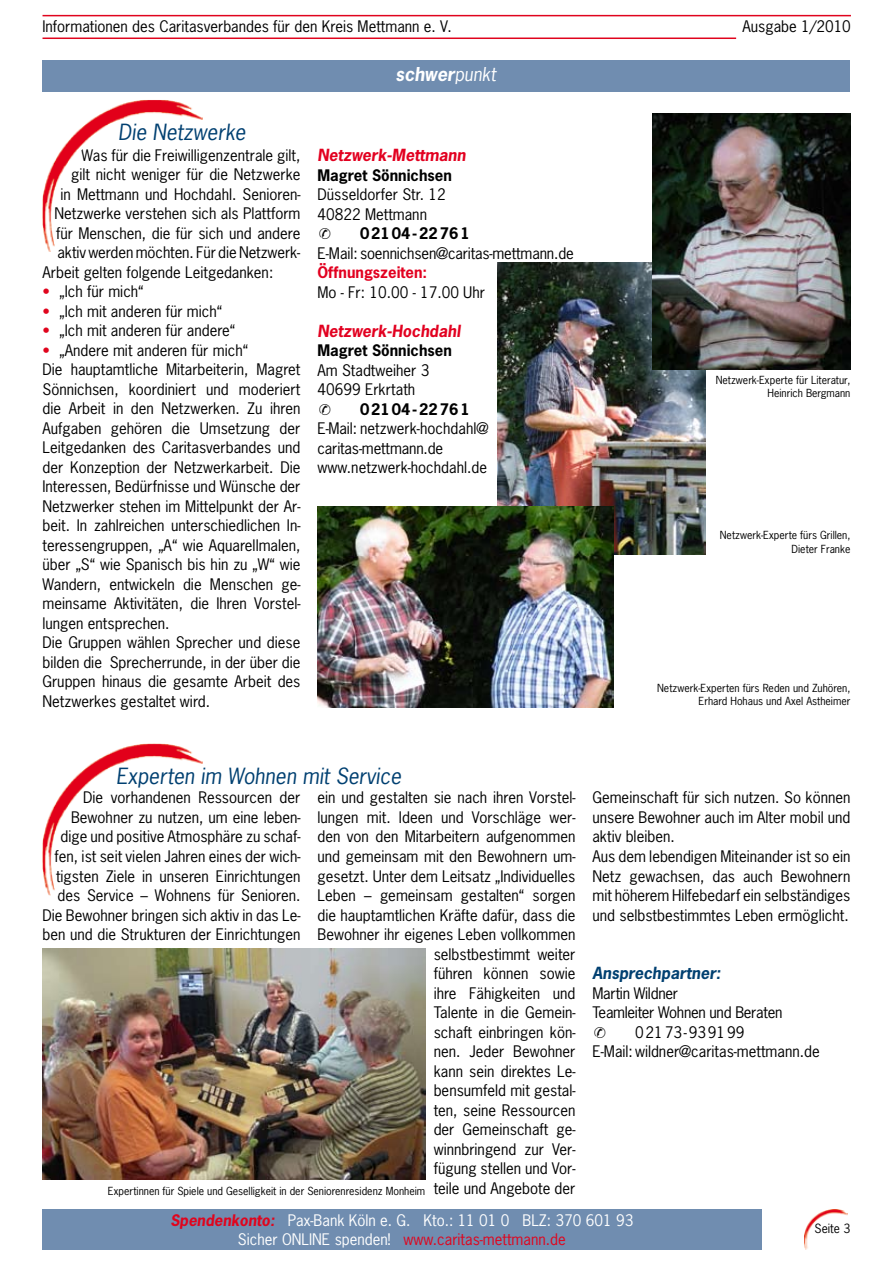
<style>
.page{position:relative;width:893px;height:1263px;background:#fff}
.page>*{position:absolute;margin:0;border:0;box-sizing:border-box;transform-origin:0 0}
.t1{font:italic 21px "News Gothic Std";color:#004071}
.t2{font:italic 700 18px "News Gothic Std";color:#fff}
.t3{font:italic 700 15.75px "News Gothic Std";color:#e20020}
.t4{font:italic 700 15.75px "News Gothic Std";color:#004071}
.t5{font:15px/19.5px "News Gothic Std";color:#000}
.t6{font:15px/19.5px "News Gothic Std";color:#fff;text-align:center}
.t7{font:15px "News Gothic Std";letter-spacing:-.02em;color:#000}
.t8{font:700 15px "News Gothic Std";color:#000}
.t9{font:700 15px "News Gothic Std";letter-spacing:.06em;color:#000}
.t10{font:700 15px "News Gothic Std";color:#e20020}
.t11{font:15px/19.5px "News Gothic Std";color:#e0041d;text-align:justify}
.t12{font:12px "News Gothic Std";color:#000}
.t13{font:10.5px/13.5px "News Gothic";color:#000;text-align:right}
.s1{font-weight:400}
.s2{font-weight:700;font-style:italic;color:#e0041d}
.s3{color:#e0041d}
</style>
<div class="page">
<hr style="left:43px;top:15px;width:808px;height:1px;background:#e0041d">
<hr style="left:43px;top:38px;width:693px;height:1px;background:#e0041d">
<img style="left:804px;top:1209px;width:43px;height:41px">
<div style="left:43px;top:1209px;width:719px;height:41px;background:#708db0"></div>
<div style="left:43px;top:60px;width:807px;height:31px;background:#708db0"></div>
<img style="left:43px;top:100px;width:159px;height:151px">
<img style="left:43px;top:743px;width:159px;height:152px">
<img style="left:43px;top:949px;width:382px;height:230px">
<img style="left:497px;top:263px;width:209px;height:291px">
<img style="left:653px;top:114px;width:197px;height:256px">
<img style="left:317px;top:506px;width:296px;height:201px">
<p class="t5" style="left:43px;top:17px;width:411px">Informationen des Caritasverbandes für den Kreis Mettmann e. V.</p>
<p class="t5" style="left:742px;top:17px;width:110px">Ausgabe 1/2010</p>
<h1 class="t1" style="left:118px;top:118px;width:129px">Die Netzwerke</h1>
<p class="t5" style="left:82px;top:145px;width:220px">Was für die Freiwilligenzentrale gilt,</p>
<p class="t5" style="left:71px;top:164px;width:231px">gilt nicht weniger für die Netzwerke</p>
<p class="t5" style="left:61px;top:184px;width:241px">in Mettmann und Hochdahl. Senioren-</p>
<p class="t5" style="left:55px;top:203px;width:247px">Netzwerke verstehen sich als Plattform</p>
<p class="t5" style="left:56px;top:223px;width:246px">für Menschen, die für sich und andere</p>
<p class="t5" style="left:58px;top:242px;width:244px">aktiv werden möchten. Für die Netzwerk-</p>
<p class="t5" style="left:43px;top:262px;width:232px">Arbeit gelten folgende Leitgedanken:</p>
<p class="t5" style="left:60px;top:281px;width:86px">„Ich für mich“</p>
<p class="t5" style="left:60px;top:301px;width:164px">„Ich mit anderen für mich“</p>
<p class="t5" style="left:60px;top:320px;width:177px">„Ich mit anderen für andere“</p>
<p class="t5" style="left:60px;top:340px;width:190px">„Andere mit anderen für mich“</p>
<p class="t5" style="left:43px;top:359px;width:259px">Die hauptamtliche Mitarbeiterin, Magret</p>
<p class="t5" style="left:43px;top:379px;width:259px">Sönnichsen, koordiniert und moderiert</p>
<p class="t5" style="left:43px;top:398px;width:259px">die Arbeit in den Netzwerken. Zu ihren</p>
<p class="t5" style="left:43px;top:418px;width:259px">Aufgaben gehören die Umsetzung der</p>
<p class="t5" style="left:43px;top:437px;width:259px">Leitgedanken des Caritasverbandes und</p>
<p class="t5" style="left:43px;top:457px;width:259px">der Konzeption der Netzwerkarbeit. Die</p>
<p class="t5" style="left:43px;top:476px;width:259px">Interessen, Bedürfnisse und Wünsche der</p>
<p class="t5" style="left:43px;top:496px;width:259px">Netzwerker stehen im Mittelpunkt der Ar-</p>
<p class="t5" style="left:43px;top:515px;width:259px">beit. In zahlreichen unterschiedlichen In-</p>
<p class="t5" style="left:43px;top:535px;width:259px">teressengruppen, „A“ wie Aquarellmalen,</p>
<p class="t5" style="left:43px;top:554px;width:259px">über „S“ wie Spanisch bis hin zu „W“ wie</p>
<p class="t5" style="left:43px;top:574px;width:259px">Wandern, entwickeln die Menschen ge-</p>
<p class="t5" style="left:43px;top:593px;width:259px">meinsame Aktivitäten, die Ihren Vorstel-</p>
<p class="t5" style="left:43px;top:613px;width:129px">lungen entsprechen.</p>
<p class="t5" style="left:43px;top:632px;width:259px">Die Gruppen wählen Sprecher und diese</p>
<p class="t5" style="left:43px;top:652px;width:259px">bilden die Sprecherrunde, in der über die</p>
<p class="t5" style="left:43px;top:671px;width:259px">Gruppen hinaus die gesamte Arbeit des</p>
<p class="t5" style="left:43px;top:691px;width:169px">Netzwerkes gestaltet wird.</p>
<p class="t11" style="left:43px;top:281px;width:9px">• • • •</p>
<p class="t2" style="left:396px;top:63px;width:102px">schwer<span class="s1">punkt</span></p>
<p class="t3" style="left:317px;top:145px;width:150px">Netzwerk-Mettmann</p>
<p class="t8" style="left:317px;top:165px;width:136px">Magret Sönnichsen</p>
<p class="t5" style="left:317px;top:185px;width:130px">Düsseldorfer Str. 12<br>40822 Mettmann</p>
<p class="t9" style="left:360px;top:223px;width:111px">02104-22761</p>
<p class="t5" style="left:317px;top:243px;width:258px">E-Mail: soennichsen@caritas-mettmann.de</p>
<p class="t10" style="left:317px;top:262px;width:111px">Öffnungszeiten:</p>
<p class="t5" style="left:317px;top:282px;width:169px">Mo - Fr: 10.00 - 17.00 Uhr</p>
<p class="t3" style="left:317px;top:320px;width:144px">Netzwerk-Hochdahl</p>
<p class="t8" style="left:317px;top:340px;width:136px">Magret Sönnichsen</p>
<p class="t5" style="left:317px;top:360px;width:113px">Am Stadtweiher 3<br>40699 Erkrtath</p>
<p class="t9" style="left:360px;top:399px;width:111px">02104-22761</p>
<p class="t5" style="left:317px;top:419px;width:173px">E-Mail: netzwerk-hochdahl@ caritas-mettmann.de www.netzwerk-hochdahl.de</p>
<h1 class="t1" style="left:116px;top:762px;width:286px">Experten im Wohnen mit Service</h1>
<p class="t13" style="left:716px;top:373px;width:136px">Netzwerk-Experte für Literatur,<br>Heinrich Bergmann</p>
<p class="t13" style="left:720px;top:528px;width:132px">Netzwerk-Experte fürs Grillen,<br>Dieter Franke</p>
<p class="t13" style="left:657px;top:681px;width:195px">Netzwerk-Experten fürs Reden und Zuhören,<br>Erhard Hohaus und Axel Astheimer</p>
<p class="t5" style="left:43px;top:788px;width:259px;text-align:right">Die vorhandenen Ressourcen der Bewohner zu nutzen, um eine leben&shy;dige und positive Atmosphäre zu schaf&shy;fen, ist seit vielen Jahren eines der wich&shy;tigsten Ziele in unseren Einrichtungen des Service – Wohnens für Senioren.<br>Die Bewohner bringen sich aktiv in das Le&shy;ben und die Strukturen der Einrichtungen</p>
<p class="t5" style="left:317px;top:788px;width:259px;text-align:right">ein und gestalten sie nach ihren Vorstel&shy;lungen mit. Ideen und Vorschläge wer&shy;den von den Mitarbeitern aufgenommen und gemeinsam mit den Bewohnern um&shy;gesetzt. Unter dem Leitsatz „Individuelles<br>Leben – gemeinsam gestalten“ sorgen die hauptamtlichen Kräfte dafür, dass die<br>Bewohner ihr eigenes Leben vollkommen selbstbestimmt weiter<br>führen können sowie<br>ihre Fähigkeiten und<br>Talente in die Gemein-<br>schaft einbringen kön-<br>nen. Jeder Bewohner<br>kann sein direktes Le-<br>bensumfeld mit gestal-<br>ten, seine Ressourcen<br>der Gemeinschaft ge-<br>winnbringend zur Ver-<br>fügung stellen und Vor-<br>teile und Angebote der</p>
<p class="t5" style="left:592px;top:788px;width:259px">Gemeinschaft für sich nutzen. So können unsere Bewohner auch im Alter mobil und aktiv bleiben.<br>Aus dem lebendigen Miteinander ist so ein Netz gewachsen, das auch Bewohnern mit höherem Hilfebedarf ein selbständiges und selbstbestimmtes Leben ermöglicht.</p>
<p class="t4" style="left:592px;top:963px;width:130px">Ansprechpartner:</p>
<p class="t7" style="left:592px;top:983px;width:87px">Martin Wildner</p>
<p class="t7" style="left:592px;top:1003px;width:191px">Teamleiter Wohnen und Beraten</p>
<p class="t5" style="left:635px;top:1022px;width:111px">02173-939199</p>
<p class="t5" style="left:592px;top:1041px;width:229px">E-Mail:wildner@caritas-mettmann.de</p>
<p class="t13" style="left:108px;top:1183px;width:319px">Expertinnen für Spiele und Geselligkeit in der Seniorenresidenz Monheim</p>
<p class="t6" style="left:170px;top:1210px;width:464px"><span class="s2">Spendenkonto:</span> Pax-Bank Köln e. G. Kto.: 11 01 0 BLZ: 370 601 93<br>Sicher ONLINE spenden! <span class="s3">www.caritas-mettmann.de</span></p>
<p class="t12" style="left:815px;top:1221px;width:27px">Seite</p>
</div>
